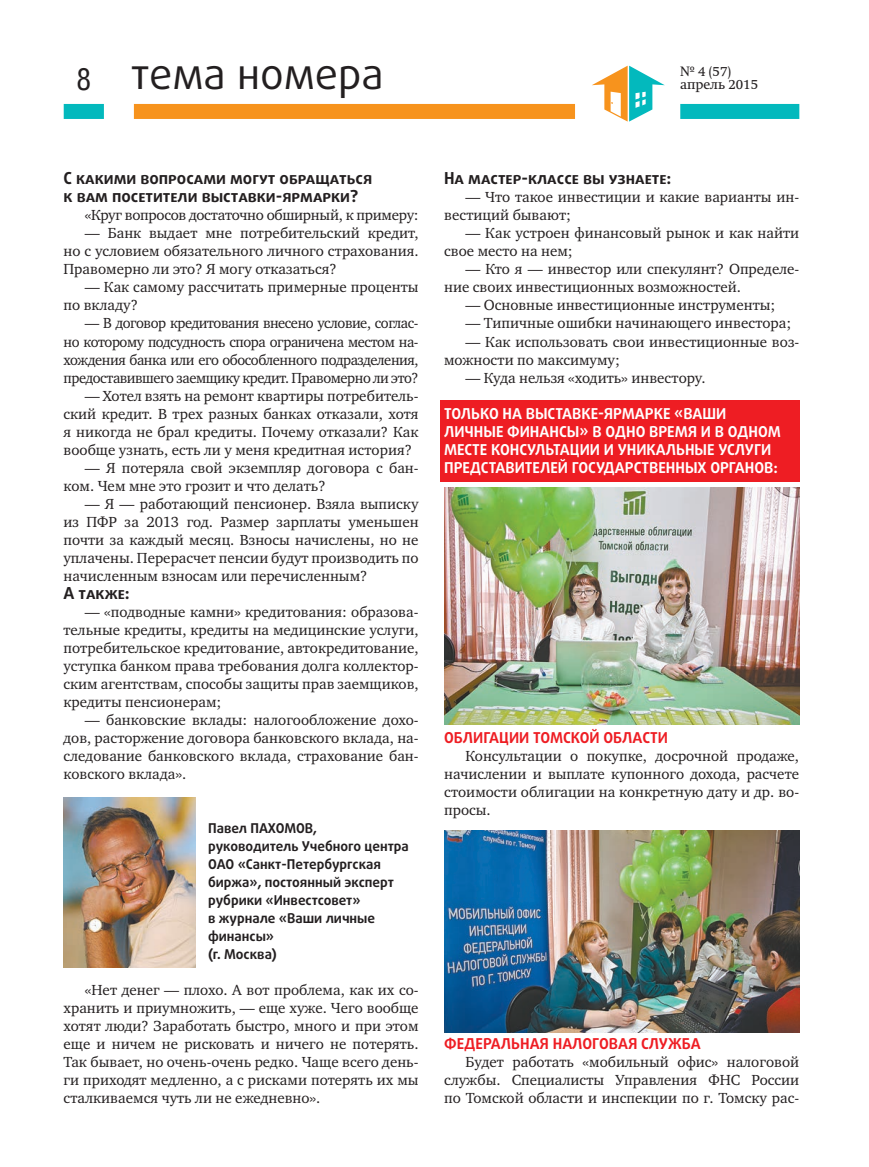
<style>
.page{position:relative;width:869px;height:1167px;background:#fff}
.page>*{position:absolute;margin:0;border:0;box-sizing:border-box;transform-origin:0 0}
.t1{font:42px "Daxline Pro";color:#231f20}
.t2{font:30.6px "Helios Cond C";color:#231f20}
.t3{font:700 16.5px/18px "Daxline Pro";color:#231f20}
.t4{font:15px/18px "Charter C";color:#231f20;text-align:justify}
.t5{font:700 15px/18px "Daxline Pro";letter-spacing:.055em;color:#fff}
.t6{font:700 15px "Daxline Pro";letter-spacing:.09em;color:#ee1d23}
.t7{font:15px "Charter C";letter-spacing:-.02em;color:#231f20}
.t8{font:700 13.5px/18px "Daxline Pro";color:#231f20}
.t9{font:13.5px "Swift 1 OT";color:#231f20}
</style>
<div class="page">
<div style="left:680px;top:104px;width:119px;height:15px;background:#03b9bd"></div>
<div style="left:64px;top:104px;width:40px;height:15px;background:#03b9bd"></div>
<div style="left:134px;top:104px;width:441px;height:15px;background:#f7931d"></div>
<svg style="left:592px;top:66px;width:73px;height:56px"></svg>
<div style="left:440px;top:400px;width:359px;height:81px;background:#ee1d23"></div>
<img style="left:64px;top:797px;width:131px;height:170px">
<img style="left:444px;top:488px;width:355px;height:236px">
<img style="left:444px;top:830px;width:355px;height:202px">
<h1 class="t1" style="left:131px;top:47px;width:254px">тема номера</h1>
<h2 class="t2" style="left:76px;top:60px;width:16px">8</h2>
<p class="t9" style="left:680px;top:64px;width:52px">№ 4 (57)</p>
<p class="t9" style="left:680px;top:77px;width:79px">апрель 2015</p>
<p class="t3" style="left:64px;top:170px;width:310px">С какими вопросами могут обращаться к вам посетители выставки-ярмарки?</p>
<p class="t7" style="left:85px;top:207px;width:335px">«Круг вопросов достаточно обширный, к примеру:</p>
<p class="t4" style="left:64px;top:224px;width:357px;text-indent:21px">— Банк выдает мне потребительский кредит, но с условием обязательного личного страхования.<br>Правомерно ли это? Я могу отказаться?</p>
<p class="t4" style="left:64px;top:278px;width:357px;text-indent:21px">— Как самому рассчитать примерные проценты по вкладу?</p>
<p class="t4" style="left:64px;top:314px;width:357px;text-indent:21px">— В договор кредитования внесено условие, соглас&shy;но которому подсудность спора ограничена местом на&shy;хождения банка или его обособленного подразделения, предоставившего заемщику кредит. Правомерно ли это?</p>
<p class="t4" style="left:64px;top:386px;width:357px;text-indent:21px">— Хотел взять на ремонт квартиры потребитель&shy;ский кредит. В трех разных банках отказали, хотя я никогда не брал кредиты. Почему отказали? Как вообще узнать, есть ли у меня кредитная история?</p>
<p class="t4" style="left:64px;top:458px;width:357px;text-indent:21px">— Я потеряла свой экземпляр договора с бан&shy;ком. Чем мне это грозит и что делать?</p>
<p class="t4" style="left:64px;top:494px;width:357px;text-indent:21px">— Я — работающий пенсионер. Взяла выписку из ПФР за 2013 год. Размер зарплаты уменьшен почти за каждый месяц. Взносы начислены, но не уплачены. Перерасчет пенсии будут производить по начисленным взносам или перечисленным?</p>
<p class="t3" style="left:64px;top:584px;width:68px">А также:</p>
<p class="t4" style="left:64px;top:602px;width:357px;text-indent:21px">— «подводные камни» кредитования: образова&shy;тельные кредиты, кредиты на медицинские услуги, потребительское кредитование, автокредитование, уступка банком права требования долга коллектор&shy;ским агентствам, способы защиты прав заемщиков, кредиты пенсионерам;</p>
<p class="t4" style="left:64px;top:710px;width:357px;text-indent:21px">— банковские вклады: налогообложение дохо&shy;дов, расторжение договора банковского вклада, на&shy;следование банковского вклада, страхование бан&shy;ковского вклада».</p>
<p class="t8" style="left:208px;top:819px;width:202px">Павел Пахомов, руководитель Учебного центра<br>ОАО «Санкт-Петербургская биржа», постоянный эксперт рубрики «Инвестсовет»<br>в журнале «Ваши личные финансы»<br>(г. Москва)</p>
<p class="t4" style="left:64px;top:980px;width:357px;text-indent:21px">«Нет денег — плохо. А вот проблема, как их со&shy;хранить и приумножить, — еще хуже. Чего вообще хотят люди? Заработать быстро, много и при этом еще и ничем не рисковать и ничего не потерять.<br>Так бывает, но очень-очень редко. Чаще всего день&shy;ги приходят медленно, а с рисками потерять их мы сталкиваемся чуть ли не ежедневно».</p>
<p class="t3" style="left:444px;top:170px;width:229px">На мастер-классе вы узнаете:</p>
<p class="t4" style="left:444px;top:188px;width:356px;text-indent:21px">— Что такое инвестиции и какие варианты ин&shy;вестиций бывают;</p>
<p class="t4" style="left:444px;top:224px;width:357px;text-indent:21px">— Как устроен финансовый рынок и как найти свое место на нем;</p>
<p class="t4" style="left:444px;top:260px;width:357px;text-indent:21px">— Кто я — инвестор или спекулянт? Определе&shy;ние своих инвестиционных возможностей.</p>
<p class="t4" style="left:465px;top:296px;width:311px">— Основные инвестиционные инструменты;</p>
<p class="t4" style="left:465px;top:314px;width:327px">— Типичные ошибки начинающего инвестора;</p>
<p class="t4" style="left:444px;top:332px;width:357px;text-indent:21px">— Как использовать свои инвестиционные воз&shy;можности по максимуму;</p>
<p class="t4" style="left:465px;top:368px;width:242px">— Куда нельзя «ходить» инвестору.</p>
<p class="t5" style="left:444px;top:404px;width:122px">Только на выставк</p>
<p class="t5" style="left:591px;top:404px;width:34px">е-ярмарк</p>
<p class="t5" style="left:663px;top:404px;width:63px">е «Ваши</p>
<p class="t5" style="left:444px;top:422px;width:21px">личн</p>
<p class="t5" style="left:483px;top:422px;width:47px">ые финан</p>
<p class="t5" style="left:444px;top:422px;width:337px;text-indent:115px">сы» в одно время и в одном месте консульта ции и уника</p>
<p class="t5" style="left:666px;top:440px;width:105px">льные услуги</p>
<p class="t5" style="left:444px;top:458px;width:55px">пр едставит</p>
<p class="t5" style="left:533px;top:458px;width:74px">елей государ</p>
<p class="t5" style="left:634px;top:458px;width:146px">ственных органов:</p>
<p class="t6" style="left:444px;top:727px;width:216px">Облигации Томской области</p>
<p class="t4" style="left:444px;top:746px;width:357px;text-indent:21px">Консультации о покупке, досрочной продаже, начислении и выплате купонного дохода, расчете стоимости облигации на конкретную дату и др. во&shy;просы.</p>
<p class="t6" style="left:444px;top:1033px;width:256px">Федеральная налоговая служба</p>
<p class="t4" style="left:444px;top:1052px;width:357px;text-indent:21px">Будет работать «мобильный офис» налоговой службы. Специалисты Управления ФНС России по Томской области и инспекции по г. Томску рас-</p>
</div>
